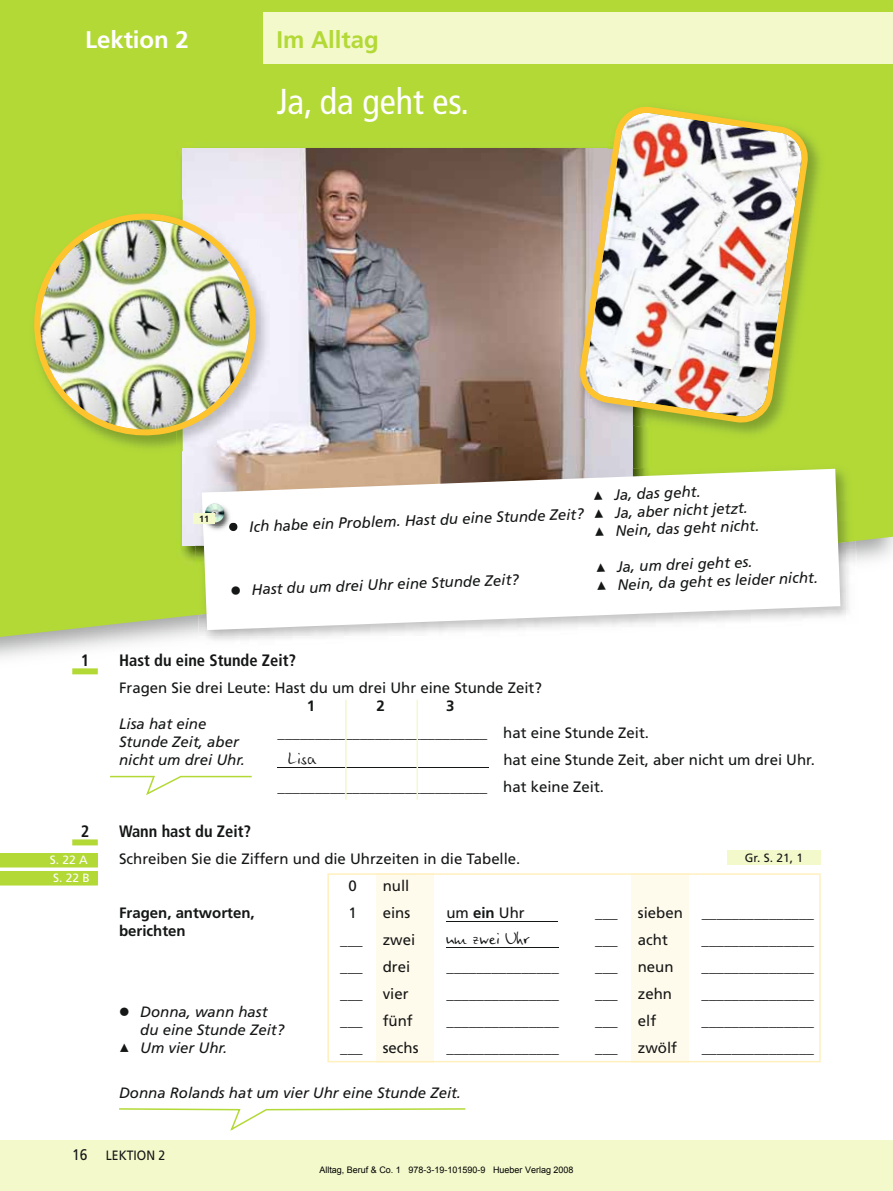
<style>
.page{position:relative;width:893px;height:1191px;background:#fff}
.page>*{position:absolute;margin:0;border:0;box-sizing:border-box;transform-origin:0 0}
.t1{font:condensed 36px "Frutiger LT";color:#fff}
.t2{font:700 24px "Frutiger LT";color:#fff}
.t3{font:700 24px "Frutiger LT";color:#b3d936}
.t4{font:19.5px "Linotype Ego";color:#151616}
.t5{font:700 condensed 16.5px "Frutiger LT";color:#151616}
.t6{font:15px/27px "Frutiger LT";color:#151616}
.t7{font:italic 15px/18px "Frutiger LT";color:#151616}
.t8{font:700 15px/18px "Frutiger LT";color:#151616}
.t9{font:13.5px "Frutiger LT";color:#151616;scale:.9 1}
.t10{font:12px "Frutiger LT";color:#fff}
.t11{font:12px "Frutiger LT";color:#151616}
.t12{font:9px "Arial";color:#000}
.t13{font:700 9px "Frutiger LT";color:#151616}
.s1{font-family:"Linotype Tapestry Triangle";font-style:normal;font-size:10.5px}
.s2{font-family:"Linotype Tapestry Circle";font-style:normal;font-size:10.5px}
.s3{font-weight:700}
.s4{font-size:15.3px}
</style>
<div class="page">
<div style="left:376px;top:873px;width:58px;height:189px;background:#fffbec"></div>
<div style="left:631px;top:873px;width:58px;height:189px;background:#fffbec"></div>
<div style="left:327px;top:873px;width:494px;height:189px;border:2px solid #fff0be"></div>
<div style="left:0;top:1140px;width:893px;height:50px;background:#f3f9cb"></div>
<div style="left:0;top:0;width:893px;height:639px;background:#b3d936"></div>
<div style="left:264px;top:13px;width:629px;height:51px;background:#f3f9cb"></div>
<div style="left:72px;top:668px;width:26px;height:6px;background:#b3d936"></div>
<hr style="left:307px;top:766px;width:181px;height:1px;background:#151616">
<div style="left:72px;top:839px;width:26px;height:6px;background:#b3d936"></div>
<div style="left:0;top:853px;width:98px;height:14px;background:#b3d936"></div>
<svg style="left:446px;top:921px;width:53px;height:1px"></svg>
<hr style="left:499px;top:921px;width:59px;height:1px;background:#151616">
<hr style="left:446px;top:946px;width:113px;height:1px;background:#151616">
<div style="left:727px;top:850px;width:94px;height:14px;background:#f3f9cb"></div>
<svg style="left:110px;top:775px;width:142px;height:20px"></svg>
<hr style="left:345px;top:699px;width:2px;height:100px;background:#f3f9cb">
<hr style="left:417px;top:699px;width:1px;height:100px;background:#f3f9cb">
<svg style="left:119px;top:1108px;width:347px;height:23px"></svg>
<img style="left:176px;top:142px;width:476px;height:423px">
<img style="left:183px;top:149px;width:450px;height:396px">
<img style="left:198px;top:541px;width:661px;height:99px">
<img style="left:652px;top:460px;width:204px;height:104px">
<img style="left:193px;top:468px;width:440px;height:77px">
<svg style="left:202px;top:469px;width:638px;height:161px"></svg>
<div style="left:8px;top:201px;width:168px;height:274px;background:#b3d936"></div>
<img style="left:176px;top:200px;width:7px;height:252px">
<img style="left:183px;top:187px;width:112px;height:264px">
<img style="left:25px;top:204px;width:240px;height:240px">
<img style="left:608px;top:94px;width:225px;height:354px">
<img style="left:567px;top:149px;width:11px;height:276px">
<img style="left:578px;top:105px;width:232px;height:320px">
<img style="left:197px;top:492px;width:5px;height:44px">
<img style="left:202px;top:492px;width:39px;height:44px">
<svg style="left:229px;top:522px;width:9px;height:9px"></svg>
<img style="left:205px;top:503px;width:19px;height:19px">
<div style="left:193px;top:513px;width:22px;height:10px;background:#f3f9cb"></div>
<div style="left:0;top:871px;width:98px;height:14px;background:#b3d936"></div>
<h2 class="t2" style="left:85px;top:30px;width:105px">Lektion 2</h2>
<h2 class="t3" style="left:276px;top:30px;width:104px">Im Alltag</h2>
<h1 class="t1" style="left:276px;top:87px;width:194px">Ja, da geht es.</h1>
<p class="t13" style="left:199px;top:515px;width:11px">11</p>
<p class="t7" style="left:593px;top:487px;width:109px;rotate:-2deg"><span class="s1">C</span> Ja, das geht.</p>
<p class="t7" style="left:228px;top:519px;width:522px;rotate:-2deg"><span class="s2">A</span> Ich habe ein Problem. Hast du eine Stunde Zeit? <span class="s1">C</span> Ja, aber nicht jetzt.</p>
<p class="t7" style="left:594px;top:523px;width:167px;rotate:-2deg"><span class="s1">C</span> Nein, das geht nicht.</p>
<p class="t7" style="left:230px;top:582px;width:290px;rotate:-2deg"><span class="s2">A</span> Hast du um drei Uhr eine Stunde Zeit?</p>
<p class="t7" style="left:595px;top:559px;width:223px;rotate:-2deg"><span class="s1">C</span> Ja, um drei geht es.<br><span class="s1">C</span> Nein, da geht es leider nicht.</p>
<p class="t5" style="left:81px;top:654px;width:10px">1</p>
<p class="t5" style="left:119px;top:654px;width:179px">Hast du eine Stunde Zeit?</p>
<p class="t6" style="left:119px;top:676px;width:424px">Fragen Sie drei Leute: Hast du um drei Uhr eine Stunde Zeit?</p>
<p class="t8" style="left:307px;top:698px;width:10px">1</p>
<p class="t8" style="left:377px;top:698px;width:10px">2</p>
<p class="t8" style="left:446px;top:698px;width:10px">3</p>
<p class="t6" style="left:278px;top:721px;width:373px">____________________________ hat eine Stunde Zeit.</p>
<h3 class="t4" style="left:288px;top:745px;width:30px">Lisa</h3>
<p class="t7" style="left:119px;top:716px;width:127px">Lisa hat eine<br>Stunde Zeit, aber nicht um drei Uhr.</p>
<p class="t6" style="left:278px;top:748px;width:539px;text-indent:226px">hat eine Stunde Zeit, aber nicht um drei Uhr. ____________________________ hat keine Zeit.</p>
<p class="t5" style="left:81px;top:825px;width:10px">2</p>
<p class="t5" style="left:119px;top:825px;width:134px">Wann hast du Zeit?</p>
<p class="t10" style="left:50px;top:855px;width:39px">S. 22 A</p>
<p class="t6" style="left:348px;top:847px;width:173px;text-indent:-229px">Schreiben Sie die Ziffern und die Uhrzeiten in die Tabelle.<br>0</p>
<p class="t10" style="left:53px;top:873px;width:38px">S. 22 B</p>
<p class="t6" style="left:383px;top:874px;width:28px">null</p>
<p class="t11" style="left:745px;top:853px;width:60px">Gr. S. 21, 1</p>
<p class="t8" style="left:119px;top:905px;width:137px">Fragen, antworten, berichten</p>
<p class="t6" style="left:348px;top:901px;width:10px">1</p>
<p class="t6" style="left:383px;top:901px;width:29px">eins</p>
<p class="t6" style="left:446px;top:901px;width:80px">um <span class="s3">ein</span> Uhr</p>
<p class="t6" style="left:595px;top:901px;width:24px">___</p>
<p class="t6" style="left:638px;top:901px;width:46px">sieben</p>
<p class="t6" style="left:702px;top:901px;width:114px">_______________</p>
<p class="t6" style="left:340px;top:928px;width:24px">___</p>
<p class="t6" style="left:383px;top:928px;width:34px">zwei</p>
<h3 class="t4" style="left:446px;top:925px;width:85px">um zwei Uhr</h3>
<p class="t6" style="left:595px;top:928px;width:24px">___</p>
<p class="t6" style="left:638px;top:928px;width:31px">acht</p>
<p class="t6" style="left:702px;top:928px;width:114px">_______________</p>
<p class="t6" style="left:340px;top:955px;width:24px">___</p>
<p class="t6" style="left:383px;top:955px;width:29px">drei</p>
<p class="t6" style="left:446px;top:955px;width:114px">_______________</p>
<p class="t6" style="left:595px;top:955px;width:24px">___</p>
<p class="t6" style="left:638px;top:955px;width:37px">neun</p>
<p class="t6" style="left:702px;top:955px;width:114px">_______________</p>
<p class="t6" style="left:340px;top:982px;width:24px">___</p>
<p class="t6" style="left:383px;top:982px;width:27px">vier</p>
<p class="t6" style="left:446px;top:982px;width:114px">_______________</p>
<p class="t6" style="left:595px;top:982px;width:24px">___</p>
<p class="t6" style="left:638px;top:982px;width:36px">zehn</p>
<p class="t6" style="left:702px;top:982px;width:114px">_______________</p>
<p class="t7" style="left:119px;top:1004px;width:150px"><span class="s2">A</span> Donna, wann hast</p>
<p class="t7" style="left:140px;top:1022px;width:145px">du eine Stunde Zeit?</p>
<p class="t7" style="left:119px;top:1040px;width:110px"><span class="s1">C</span> Um vier Uhr.</p>
<p class="t6" style="left:340px;top:1009px;width:24px">___</p>
<p class="t6" style="left:340px;top:1036px;width:24px">___</p>
<p class="t6" style="left:383px;top:1009px;width:31px">fünf</p>
<p class="t6" style="left:383px;top:1036px;width:37px">sechs</p>
<p class="t6" style="left:446px;top:1009px;width:114px">_______________</p>
<p class="t6" style="left:595px;top:1009px;width:24px">___</p>
<p class="t6" style="left:446px;top:1036px;width:114px">_______________</p>
<p class="t6" style="left:595px;top:1036px;width:24px">___</p>
<p class="t6" style="left:638px;top:1009px;width:20px">elf</p>
<p class="t6" style="left:638px;top:1036px;width:41px">zwölf</p>
<p class="t6" style="left:702px;top:1009px;width:114px">_______________</p>
<p class="t6" style="left:702px;top:1036px;width:114px">_______________</p>
<p class="t7" style="left:119px;top:1085px;width:344px">Donna Rolands hat um vier Uhr eine Stunde Zeit.</p>
<p class="t9" style="left:72px;top:1149px;width:105px"><span class="s4">16</span> LEKTION 2</p>
<p class="t12" style="left:319px;top:1163px;width:256px">Alltag, Beruf &amp; Co. 1 978-3-19-101590-9 Hueber Verlag 2008</p>
</div>
